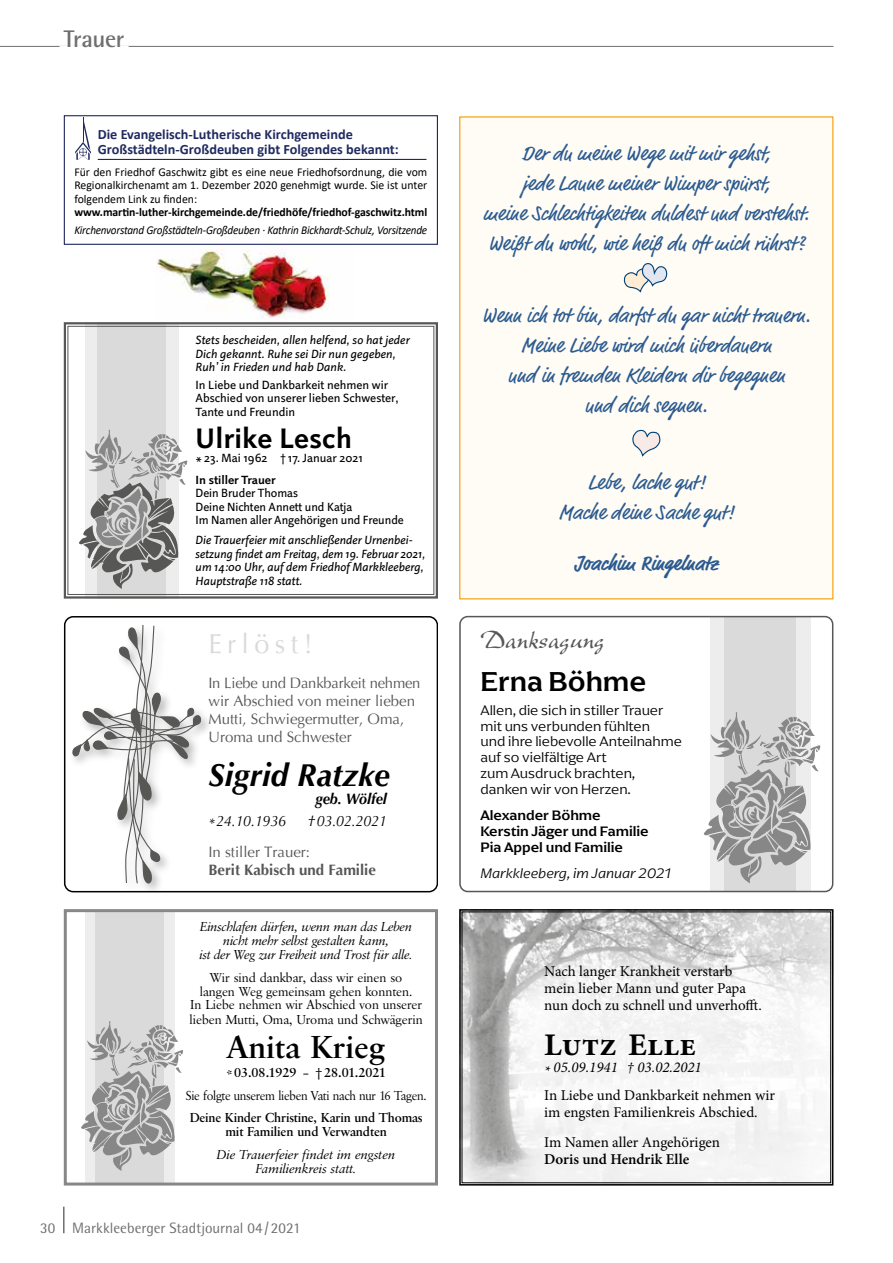
<style>
.page{position:relative;width:893px;height:1263px;background:#fff}
.page>*{position:absolute;margin:0;border:0;box-sizing:border-box;transform-origin:0 0}
.t1{font:700 33px "Savoy";color:#000}
.t2{font:italic 700 31.5px "Optima";color:#000}
.t3{font:700 31.5px "Minion Pro";letter-spacing:.005em;color:#000}
.t4{font:700 28.5px "Linotype Projekt";letter-spacing:.01em;color:#000}
.t5{font:500 28.5px "Arpona";color:#000}
.t6{font:27px "New Berolina";color:#575756}
.t7{font:27px "Optima";letter-spacing:.2em;color:#dadada}
.t8{font:700 24px "Rotis Semi Sans";letter-spacing:-.015em;color:#706f6f}
.t9{font:21px/30px "Market Pro";color:#2b5b8f;text-align:center}
.t10{font:700 21px "Market Pro";color:#2b5b8f}
.t11{font:15px/17.2px "Minion Pro";color:#000}
.t12{font:15px/18px "Optima";color:#575756}
.t13{font:15px "Rotis Semi Sans";color:#706f6f}
.t14{font:italic 15px "Optima";letter-spacing:-.015em;color:#000;scale:.96 1}
.t15{font:700 15px "Optima";color:#575756}
.t16{font:italic 15px "Minion Pro";color:#000}
.t17{font:600 15px "Minion Pro";color:#000}
.t18{font:italic 700 15px "Optima";letter-spacing:-.005em;color:#000;scale:.96 1}
.t19{font:300 14.25px/15.8px "Arpona";color:#000}
.t20{font:700 14.25px/15px "Calibri";color:#202a60}
.t21{font:500 14.25px/15.8px "Arpona";color:#000}
.t22{font:italic 300 14.25px "Arpona";color:#000}
.t23{font:13.5px/14.1px "Savoy";color:#000;text-align:center}
.t24{font:italic 13.5px/14px "Savoy";letter-spacing:-.015em;color:#000;text-align:center;scale:.95 1}
.t25{font:700 13.5px/14px "Savoy";letter-spacing:-.01em;color:#000;text-align:center}
.t26{font:italic 13.5px/14px "Savoy";letter-spacing:-.015em;color:#000;text-align:center}
.t27{font:13.5px "Savoy";letter-spacing:-.02em;color:#000;scale:.93 1}
.t28{font:italic 12px/13.5px "Linotype Projekt";letter-spacing:-.005em;color:#000}
.t29{font:12px/13.5px "Linotype Projekt";color:#000}
.t30{font:12px/13.5px "Calibri";color:#000;text-align:justify}
.t31{font:italic 12px "Calibri";letter-spacing:-.02em;color:#000;scale:.93 1}
.t32{font:700 12px "Calibri";letter-spacing:-.005em;color:#000}
.t33{font:700 12px "Linotype Projekt";color:#000}
</style>
<div class="page">
<hr style="left:63px;top:1206px;width:2px;height:27px;background:#706f6f">
<hr style="left:0;top:46px;width:833px;height:1px;background:#706f6f">
<hr style="left:60px;top:46px;width:69px;height:1px;background:#fff">
<img style="left:157px;top:245px;width:172px;height:73px">
<div style="left:710px;top:617px;width:100px;height:274px;background:#ededed"></div>
<div style="left:724px;top:617px;width:72px;height:274px;background:#dadada"></div>
<div style="left:459px;top:616px;width:374px;height:276px;border:2px solid #575756;border-radius:8px"></div>
<svg style="left:704px;top:712px;width:116px;height:171px"></svg>
<div style="left:64px;top:616px;width:374px;height:276px;border:2px solid #000;border-radius:9px"></div>
<div style="left:69px;top:622px;width:144px;height:270px;background:#000;opacity:.3"></div>
<svg style="left:72px;top:624px;width:130px;height:260px"></svg>
<svg style="left:459px;top:909px;width:374px;height:276px"></svg>
<div style="left:85px;top:910px;width:89px;height:274px;background:#ededed"></div>
<div style="left:96px;top:910px;width:68px;height:274px;background:#dadada"></div>
<div style="left:64px;top:909px;width:374px;height:276px;border:3px solid #878787"></div>
<svg style="left:81px;top:1021px;width:102px;height:150px"></svg>
<svg style="left:64px;top:322px;width:374px;height:277px"></svg>
<div style="left:68px;top:326px;width:366px;height:269px;border:1px solid #575756"></div>
<svg style="left:79px;top:430px;width:108px;height:159px"></svg>
<div style="left:64px;top:115px;width:374px;height:130px;border:1px solid #202a60"></div>
<svg style="left:75px;top:117px;width:16px;height:43px"></svg>
<hr style="left:98px;top:159px;width:328px;height:1px;background:#202a60">
<div style="left:460px;top:117px;width:373px;height:482px;background:#fffbf5"></div>
<svg style="left:632px;top:429px;width:29px;height:28px"></svg>
<svg style="left:623px;top:263px;width:45px;height:30px"></svg>
<p class="t8" style="left:64px;top:24px;width:62px">Trauer</p>
<p class="t20" style="left:98px;top:126px;width:302px">Die Evangelisch-Lutherische Kirchgemeinde<br>Großstädteln-Großdeuben gibt Folgendes bekannt:</p>
<p class="t30" style="left:74px;top:165px;width:354px">Für den Friedhof Gaschwitz gibt es eine neue Friedhofsordnung, die vom Regionalkirchenamt am 1. Dezember 2020 genehmigt wurde. Sie ist unter folgendem Link zu finden:</p>
<p class="t32" style="left:74px;top:204px;width:354px">www.martin-luther-kirchgemeinde.de/friedhöfe/friedhof-gaschwitz.html</p>
<p class="t31" style="left:74px;top:222px;width:381px">Kirchenvorstand Großstädteln-Großdeuben · Kathrin Bickhardt-Schulz, Vorsitzende</p>
<p class="t28" style="left:196px;top:333px;width:216px">Stets bescheiden, allen helfend, so hat jeder<br>Dich gekannt. Ruhe sei Dir nun gegeben,<br>Ruh’ in Frieden und hab Dank.</p>
<p class="t29" style="left:196px;top:378px;width:205px">In Liebe und Dankbarkeit nehmen wir<br>Abschied von unserer lieben Schwester,<br>Tante und Freundin</p>
<h3 class="t4" style="left:196px;top:422px;width:158px">Ulrike Lesch</h3>
<p class="t29" style="left:196px;top:451px;width:169px">*23. Mai 1962 †17. Januar 2021</p>
<p class="t33" style="left:196px;top:473px;width:82px">In stiller Trauer</p>
<p class="t29" style="left:196px;top:487px;width:210px">Dein Bruder Thomas<br>Deine Nichten Annett und Katja<br>Im Namen aller Angehörigen und Freunde</p>
<p class="t28" style="left:196px;top:534px;width:231px">Die Trauerfeier mit anschließender Urnenbei&shy;setzung findet am Freitag, dem 19. Februar 2021, um 14:00 Uhr, auf dem Friedhof Markkleeberg, Hauptstraße 118 statt.</p>
<p class="t7" style="left:208px;top:628px;width:106px">Erlöst!</p>
<p class="t12" style="left:208px;top:674px;width:214px">In Liebe und Dankbarkeit nehmen wir Abschied von meiner lieben<br>Mutti, Schwiegermutter, Oma,<br>Uroma und Schwester</p>
<h2 class="t2" style="left:208px;top:756px;width:183px">Sigrid Ratzke</h2>
<p class="t18" style="left:315px;top:790px;width:76px">geb. Wölfel</p>
<p class="t14" style="left:208px;top:813px;width:83px">*24.10.1936</p>
<p class="t14" style="left:307px;top:813px;width:84px">†03.02.2021</p>
<p class="t12" style="left:208px;top:843px;width:103px">In stiller Trauer:</p>
<p class="t15" style="left:208px;top:862px;width:169px">Berit Kabisch und Familie</p>
<p class="t24" style="left:199px;top:920px;width:226px">Einschlafen dürfen, wenn man das Leben nicht mehr selbst gestalten kann,<br>ist der Weg zur Freiheit und Trost für alle.</p>
<p class="t23" style="left:190px;top:970px;width:235px">Wir sind dankbar, dass wir einen so<br>langen Weg gemeinsam gehen konnten.<br>In Liebe nehmen wir Abschied von unserer lieben Mutti, Oma, Uroma und Schwägerin</p>
<h1 class="t1" style="left:227px;top:1029px;width:160px">Anita Krieg</h1>
<p class="t25" style="left:226px;top:1066px;width:161px">*03.08.1929 – †28.01.2021</p>
<p class="t27" style="left:186px;top:1087px;width:260px">Sie folgte unserem lieben Vati nach nur 16 Tagen.</p>
<p class="t25" style="left:190px;top:1111px;width:234px">Deine Kinder Christine, Karin und Thomas mit Familien und Verwandten</p>
<p class="t26" style="left:217px;top:1147px;width:180px">Die Trauerfeier findet im engsten<br>Familienkreis statt.</p>
<p class="t13" style="left:40px;top:1219px;width:262px">30 Markkleeberger Stadtjournal 04/2021</p>
<p class="t9" style="left:483px;top:139px;width:328px">Der du meine Wege mit mir gehst,<br>jede Laune meiner Wimper spürst,<br>meine Schlechtigkeiten duldest und verstehst.<br>Weißt du wohl, wie heiß du oft mich rührst?</p>
<p class="t9" style="left:482px;top:301px;width:331px">Wenn ich tot bin, darfst du gar nicht trauern.<br>Meine Liebe wird mich überdauern<br>und in fremden Kleidern dir begegnen<br>und dich segnen.</p>
<p class="t9" style="left:559px;top:468px;width:177px">Lebe, lache gut!<br>Mache deine Sache gut!</p>
<p class="t10" style="left:574px;top:549px;width:145px">Joachim Ringelnatz</p>
<p class="t6" style="left:480px;top:624px;width:125px">Danksagung</p>
<h3 class="t5" style="left:480px;top:663px;width:167px">Erna Böhme</h3>
<p class="t19" style="left:480px;top:702px;width:203px">Allen, die sich in stiller Trauer mit uns verbunden fühlten<br>und ihre liebevolle Anteilnahme auf so vielfältige Art<br>zum Ausdruck brachten, danken wir von Herzen.</p>
<p class="t21" style="left:480px;top:807px;width:170px">Alexander Böhme<br>Kerstin Jäger und Familie<br>Pia Appel und Familie</p>
<p class="t22" style="left:480px;top:865px;width:192px">Markkleeberg, im Januar 2021</p>
<p class="t11" style="left:544px;top:962px;width:219px">Nach langer Krankheit verstarb mein lieber Mann und guter Papa nun doch zu schnell und unverhofft.</p>
<h2 class="t3" style="left:544px;top:1022px;width:153px">Lutz Elle</h2>
<p class="t16" style="left:544px;top:1057px;width:159px">* 05.09.1941 † 03.02.2021</p>
<p class="t11" style="left:544px;top:1086px;width:232px">In Liebe und Dankbarkeit nehmen wir im engsten Familienkreis Abschied.</p>
<p class="t11" style="left:544px;top:1134px;width:177px">Im Namen aller Angehörigen</p>
<p class="t17" style="left:544px;top:1149px;width:147px">Doris und Hendrik Elle</p>
</div>
